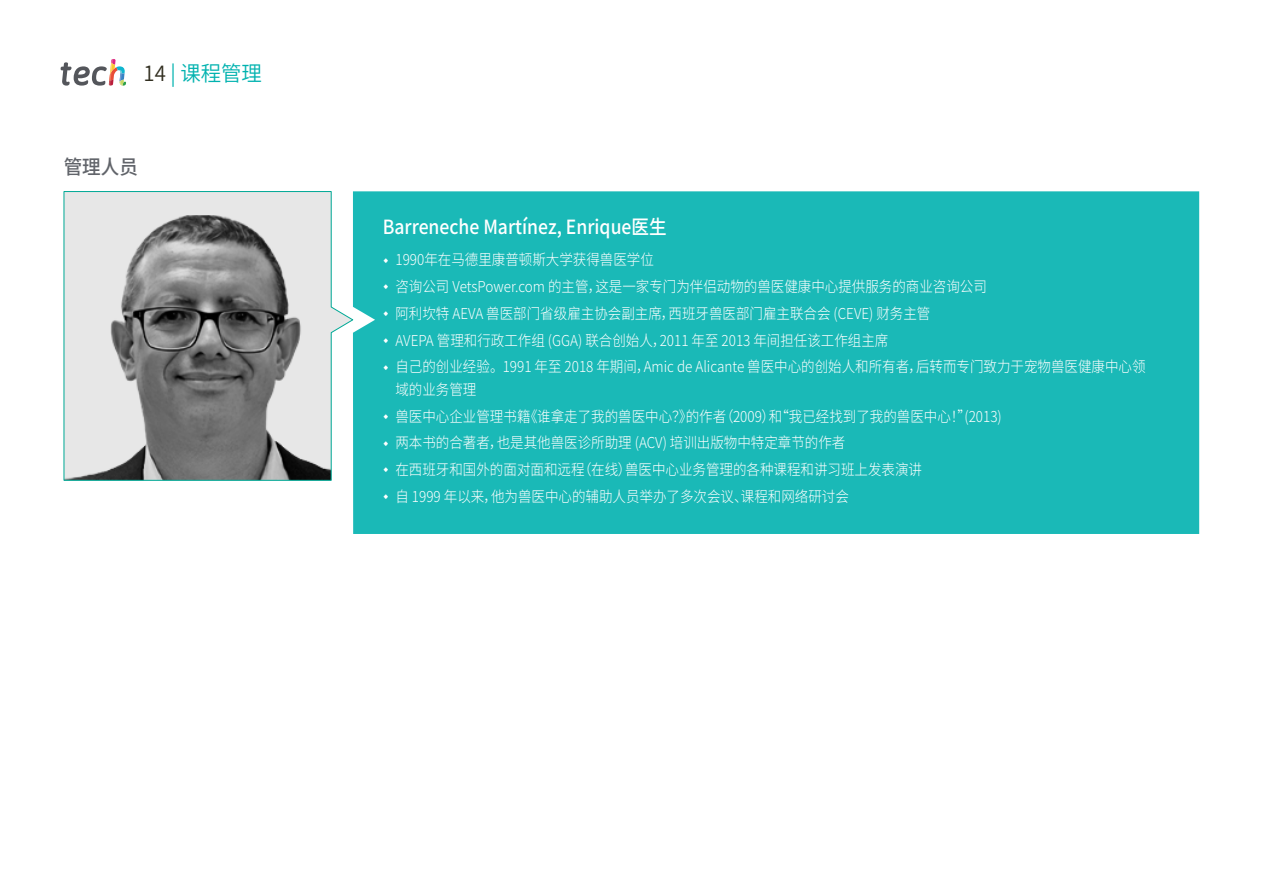
<style>
.page{position:relative;width:1263px;height:893px;background:#fff}
.page>*{position:absolute;margin:0;border:0;box-sizing:border-box;transform-origin:0 0}
.t1{font:21px "Source Han Sans CN";color:#00b2af}
.t2{font:500 19.5px "Source Han Sans CN";color:#fff;scale:.9 1}
.t3{font:500 19.5px "Source Han Sans CN";color:#61646a;scale:.95 1}
.t4{font:300 15px/26.7px "Source Han Sans CN";color:#fff;scale:.9 1}
.s1{color:#312e20}
</style>
<div class="page">
<svg style="left:61px;top:59px;width:65px;height:27px"></svg>
<div style="left:353px;top:191px;width:846px;height:343px;background:#1ab9b7"></div>
<svg style="left:64px;top:191px;width:289px;height:290px;background:#acaeae"></svg>
<svg style="left:384px;top:258px;width:4px;height:5px"></svg>
<svg style="left:384px;top:285px;width:4px;height:5px"></svg>
<svg style="left:384px;top:311px;width:4px;height:5px"></svg>
<svg style="left:384px;top:338px;width:4px;height:5px"></svg>
<svg style="left:384px;top:365px;width:4px;height:5px"></svg>
<svg style="left:384px;top:414px;width:4px;height:5px"></svg>
<svg style="left:384px;top:441px;width:4px;height:5px"></svg>
<svg style="left:384px;top:468px;width:4px;height:5px"></svg>
<svg style="left:384px;top:494px;width:4px;height:5px"></svg>
<h1 class="t1" style="left:144px;top:61px;width:120px"><span class="s1">14</span> | 课程管理</h1>
<h2 class="t3" style="left:64px;top:156px;width:80px">管理人员</h2>
<h2 class="t2" style="left:383px;top:216px;width:317px">Barreneche Martínez, Enrique医生</h2>
<p class="t4" style="left:395px;top:247px;width:835px">1990年在马德里康普顿斯大学获得兽医学位<br>咨询公司 VetsPower.com 的主管，这是一家专门为伴侣动物的兽医健康中心提供服务的商业咨询公司<br>阿利坎特 AEVA 兽医部门省级雇主协会副主席，西班牙兽医部门雇主联合会 (CEVE) 财务主管<br>AVEPA 管理和行政工作组 (GGA) 联合创始人，2011 年至 2013 年间担任该工作组主席<br>自己的创业经验。1991 年至 2018 年期间，Amic de Alicante 兽医中心的创始人和所有者，后转而专门致力于宠物兽医健康中心领</p>
<p class="t4" style="left:395px;top:376px;width:675px">域的业务管理<br>兽医中心企业管理书籍《谁拿走了我的兽医中心？》的作者（2009）和“我已经找到了我的兽医中心！”(2013)两本书的合著者，也是其他兽医诊所助理 (ACV) 培训出版物中特定章节的作者<br>在西班牙和国外的面对面和远程（在线）兽医中心业务管理的各种课程和讲习班上发表演讲<br>自 1999 年以来，他为兽医中心的辅助人员举办了多次会议、课程和网络研讨会</p>
</div>
